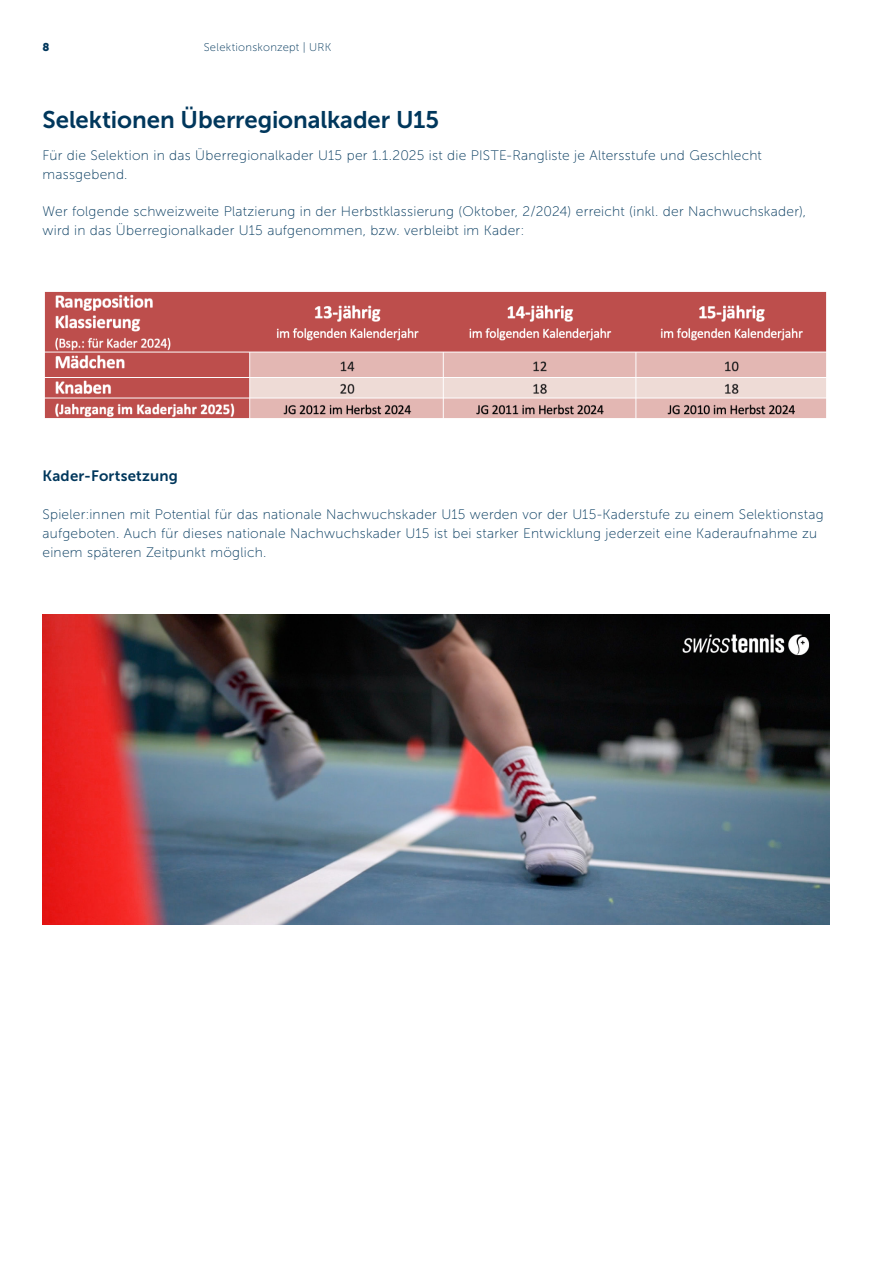
<style>
.page{position:relative;width:893px;height:1263px;background:#fff}
.page>*{position:absolute;margin:0;border:0;box-sizing:border-box;transform-origin:0 0}
.Lead{font:24px "Museo Sans 700";letter-spacing:-.005em;color:#00375c}
.Lauftext{font:15px "Museo Sans 700";letter-spacing:.015em;color:#00375c}
.Lauftext-2{font:13.8px/18.9px "Museo Sans 100";letter-spacing:.02em;color:#00375c}
.t1{font:11.25px "Museo Sans 100";letter-spacing:.025em;color:#00375c}
.t2{font:11.25px "Museo Sans 900";color:#00375c}
</style>
<div class="page">
<img style="left:44px;top:291px;width:783px;height:128px">
<img style="left:43px;top:614px;width:786px;height:311px">
<p class="t2" style="left:43px;top:41px;width:9px">8</p>
<p class="t1" style="left:204px;top:41px;width:129px">Selektionskonzept | URK</p>
<p class="Lead" style="left:43px;top:106px;width:398px">Selektionen Überregionalkader U15</p>
<p class="Lauftext-2" style="left:43px;top:146px;width:721px">Für die Selektion in das Überregionalkader U15 per 1.1.2025 ist die PISTE-Rangliste je Altersstufe und Geschlecht massgebend.</p>
<p class="Lauftext-2" style="left:43px;top:202px;width:765px">Wer folgende schweizweite Platzierung in der Herbstklassierung (Oktober, 2/2024) erreicht (inkl. der Nachwuchskader), wird in das Überregionalkader U15 aufgenommen, bzw. verbleibt im Kader:</p>
<p class="Lauftext" style="left:43px;top:467px;width:137px">Kader-Fortsetzung</p>
<p class="Lauftext-2" style="left:43px;top:505px;width:783px">Spieler:innen mit Potential für das nationale Nachwuchskader U15 werden vor der U15-Kaderstufe zu einem Selektionstag aufgeboten. Auch für dieses nationale Nachwuchskader U15 ist bei starker Entwicklung jederzeit eine Kaderaufnahme zu einem späteren Zeitpunkt möglich.</p>
</div>
